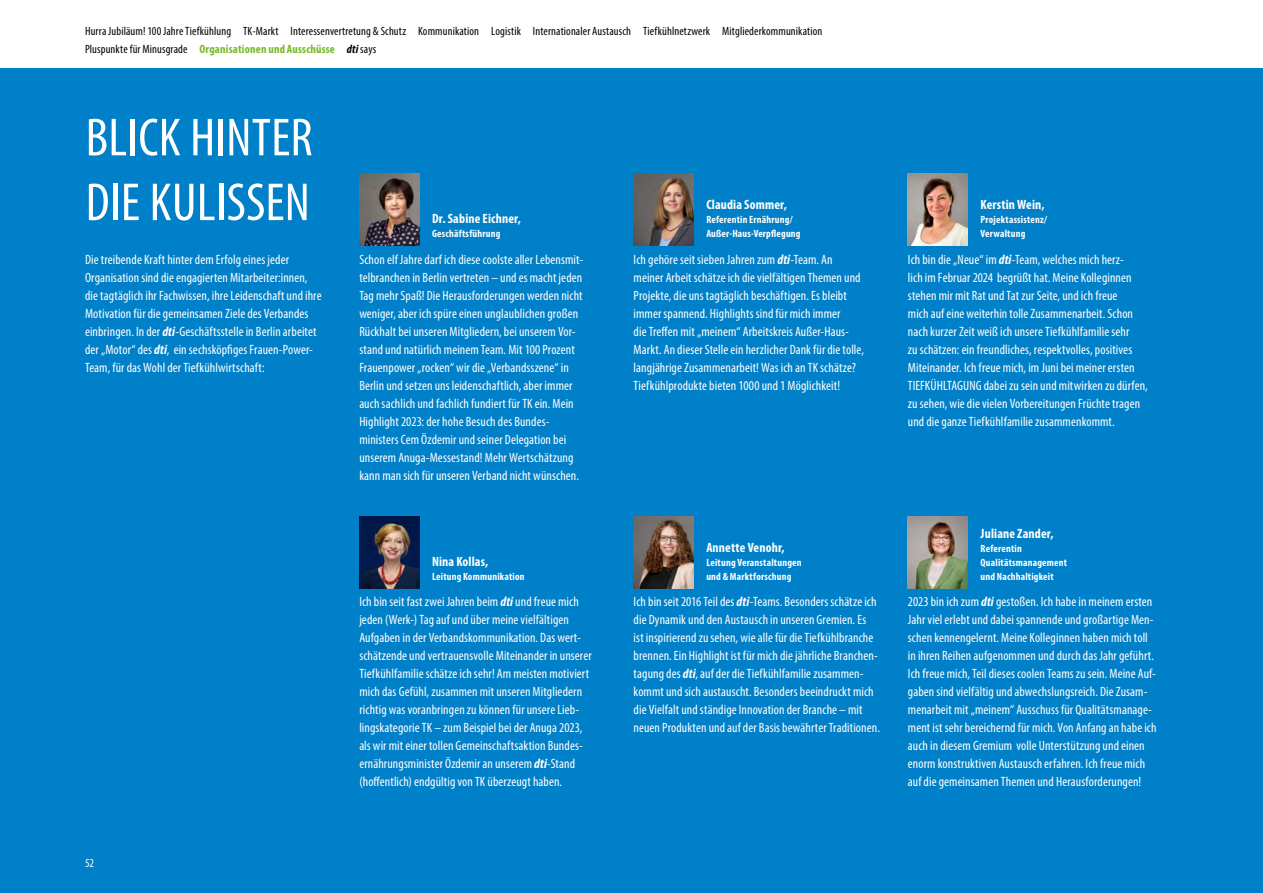
<style>
.page{position:relative;width:1263px;height:893px;background:#fff}
.page>*{position:absolute;margin:0;border:0;box-sizing:border-box;transform-origin:0 0}
.Zwischen{font:condensed 54px/64.8px "Myriad Pro";letter-spacing:.005em;color:#fff}
.Fliesstext{font:condensed 13.5px/18px "Myriad Pro";letter-spacing:.005em;color:#fff}
.Name{font:700 condensed 13.5px "Myriad Pro";letter-spacing:.01em;color:#fff}
.t1{font:condensed 12px/18px "Myriad Pro";letter-spacing:.01em;color:#000}
.Navigation{font:condensed 12px "Myriad Pro";color:#fff}
.Position{font:700 condensed 10.5px/14px "Myriad Pro";letter-spacing:.02em;color:#fff}
.s1{font-weight:700;color:#76b828}
.s2{font-weight:700;font-style:italic}
</style>
<div class="page">
<div style="left:0;top:69px;width:1263px;height:824px;background:#0080c8"></div>
<img style="left:634px;top:516px;width:60px;height:72px">
<img style="left:359px;top:516px;width:60px;height:72px">
<img style="left:908px;top:516px;width:60px;height:72px">
<img style="left:634px;top:174px;width:60px;height:72px">
<img style="left:908px;top:174px;width:60px;height:72px">
<img style="left:359px;top:174px;width:60px;height:72px">
<p class="t1" style="left:85px;top:21px;width:739px">Hurra Jubiläum! 100 Jahre Tiefkühlung TK-Markt Interessenvertretung &amp; Schutz Kommunikation Logistik Internationaler Austausch Tiefkühlnetzwerk Mitgliederkommunikation<br>Pluspunkte für Minusgrade <span class="s1">Organisationen und Ausschüsse</span> <span class="s2">dti</span> says</p>
<p class="Zwischen" style="left:86px;top:104px;width:228px">BLICK HINTER<br>DIE KULISSEN</p>
<p class="Fliesstext" style="left:85px;top:250px;width:238px">Die treibende Kraft hinter dem Erfolg eines jeder Organisation sind die engagierten Mitarbeiter:innen, die tagtäglich ihr Fachwissen, ihre Leidenschaft und ihre Motivation für die gemeinsamen Ziele des Verbandes einbringen. In der <span class="s2">dti</span>-Geschäftsstelle in Berlin arbeitet der „Motor“ des <span class="s2">dti</span>, ein sechsköpfiges Frauen-Power-Team, für das Wohl der Tiefkühlwirtschaft:</p>
<p class="Navigation" style="left:85px;top:856px;width:11px">52</p>
<p class="Name" style="left:432px;top:211px;width:90px">Dr. Sabine Eichner,</p>
<p class="Position" style="left:432px;top:227px;width:70px">Geschäftsführung</p>
<p class="Fliesstext" style="left:359px;top:250px;width:225px">Schon elf Jahre darf ich diese coolste aller Lebensmit&shy;telbranchen in Berlin vertreten – und es macht jeden Tag mehr Spaß! Die Herausforderungen werden nicht weniger, aber ich spüre einen unglaublichen großen Rückhalt bei unseren Mitgliedern, bei unserem Vor&shy;stand und natürlich meinem Team. Mit 100 Prozent Frauenpower „rocken“ wir die „Verbandsszene“ in Berlin und setzen uns leidenschaftlich, aber immer auch sachlich und fachlich fundiert für TK ein. Mein Highlight 2023: der hohe Besuch des Bundes&shy;ministers Cem Özdemir und seiner Delegation bei unserem Anuga-Messestand! Mehr Wertschätzung kann man sich für unseren Verband nicht wünschen.</p>
<p class="Name" style="left:432px;top:553px;width:58px">Nina Kollas,</p>
<p class="Position" style="left:432px;top:569px;width:94px">Leitung Kommunikation</p>
<p class="Fliesstext" style="left:359px;top:592px;width:234px">Ich bin seit fast zwei Jahren beim <span class="s2">dti</span> und freue mich jeden (Werk-) Tag auf und über meine vielfältigen Aufgaben in der Verbandskommunikation. Das wert&shy;schätzende und vertrauensvolle Miteinander in unserer Tiefkühlfamilie schätze ich sehr! Am meisten motiviert mich das Gefühl, zusammen mit unseren Mitgliedern richtig was voranbringen zu können für unsere Lieb&shy;lingskategorie TK – zum Beispiel bei der Anuga 2023, als wir mit einer tollen Gemeinschaftsaktion Bundes&shy;ernährungsminister Özdemir an unserem <span class="s2">dti</span>-Stand (hoffentlich) endgültig von TK überzeugt haben.</p>
<p class="Name" style="left:706px;top:197px;width:82px">Claudia Sommer,</p>
<p class="Position" style="left:706px;top:213px;width:96px">Referentin Ernährung/<br>Außer-Haus-Verpflegung</p>
<p class="Fliesstext" style="left:634px;top:250px;width:232px">Ich gehöre seit sieben Jahren zum <span class="s2">dti</span>-Team. An meiner Arbeit schätze ich die vielfältigen Themen und Projekte, die uns tagtäglich beschäftigen. Es bleibt immer spannend. Highlights sind für mich immer<br>die Treffen mit „meinem“ Arbeitskreis Außer-Haus-Markt. An dieser Stelle ein herzlicher Dank für die tolle, langjährige Zusammenarbeit! Was ich an TK schätze?<br>Tiefkühlprodukte bieten 1000 und 1 Möglichkeit!</p>
<p class="Name" style="left:706px;top:539px;width:80px">Annette Venohr,</p>
<p class="Position" style="left:706px;top:555px;width:97px">Leitung Veranstaltungen und &amp; Marktforschung</p>
<p class="Fliesstext" style="left:634px;top:592px;width:248px">Ich bin seit 2016 Teil des <span class="s2">dti</span>-Teams. Besonders schätze ich die Dynamik und den Austausch in unseren Gremien. Es<br>ist inspirierend zu sehen, wie alle für die Tiefkühlbranche brennen. Ein Highlight ist für mich die jährliche Branchen&shy;tagung des <span class="s2">dti</span>, auf der die Tiefkühlfamilie zusammen&shy;kommt und sich austauscht. Besonders beeindruckt mich die Vielfalt und ständige Innovation der Branche – mit neuen Produkten und auf der Basis bewährter Traditionen.</p>
<p class="Name" style="left:981px;top:197px;width:65px">Kerstin Wein,</p>
<p class="Position" style="left:981px;top:213px;width:68px">Projektassistenz/<br>Verwaltung</p>
<p class="Fliesstext" style="left:908px;top:250px;width:241px">Ich bin die „Neue“ im <span class="s2">dti</span>-Team, welches mich herz-<br>lich im Februar 2024 begrüßt hat. Meine Kolleginnen stehen mir mit Rat und Tat zur Seite, und ich freue<br>mich auf eine weiterhin tolle Zusammenarbeit. Schon nach kurzer Zeit weiß ich unsere Tiefkühlfamilie sehr<br>zu schätzen: ein freundliches, respektvolles, positives Miteinander. Ich freue mich, im Juni bei meiner ersten TIEFKÜHLTAGUNG dabei zu sein und mitwirken zu dürfen, zu sehen, wie die vielen Vorbereitungen Früchte tragen und die ganze Tiefkühlfamilie zusammenkommt.</p>
<p class="Name" style="left:981px;top:525px;width:74px">Juliane Zander,</p>
<p class="Position" style="left:981px;top:541px;width:88px">Referentin<br>Qualitätsmanagement und Nachhaltigkeit</p>
<p class="Fliesstext" style="left:908px;top:592px;width:250px">2023 bin ich zum <span class="s2">dti</span> gestoßen. Ich habe in meinem ersten Jahr viel erlebt und dabei spannende und großartige Men&shy;schen kennengelernt. Meine Kolleginnen haben mich toll in ihren Reihen aufgenommen und durch das Jahr geführt.<br>Ich freue mich, Teil dieses coolen Teams zu sein. Meine Auf&shy;gaben sind vielfältig und abwechslungsreich. Die Zusam&shy;menarbeit mit „meinem“ Ausschuss für Qualitätsmanage&shy;ment ist sehr bereichernd für mich. Von Anfang an habe ich auch in diesem Gremium volle Unterstützung und einen enorm konstruktiven Austausch erfahren. Ich freue mich auf die gemeinsamen Themen und Herausforderungen!</p>
</div>
